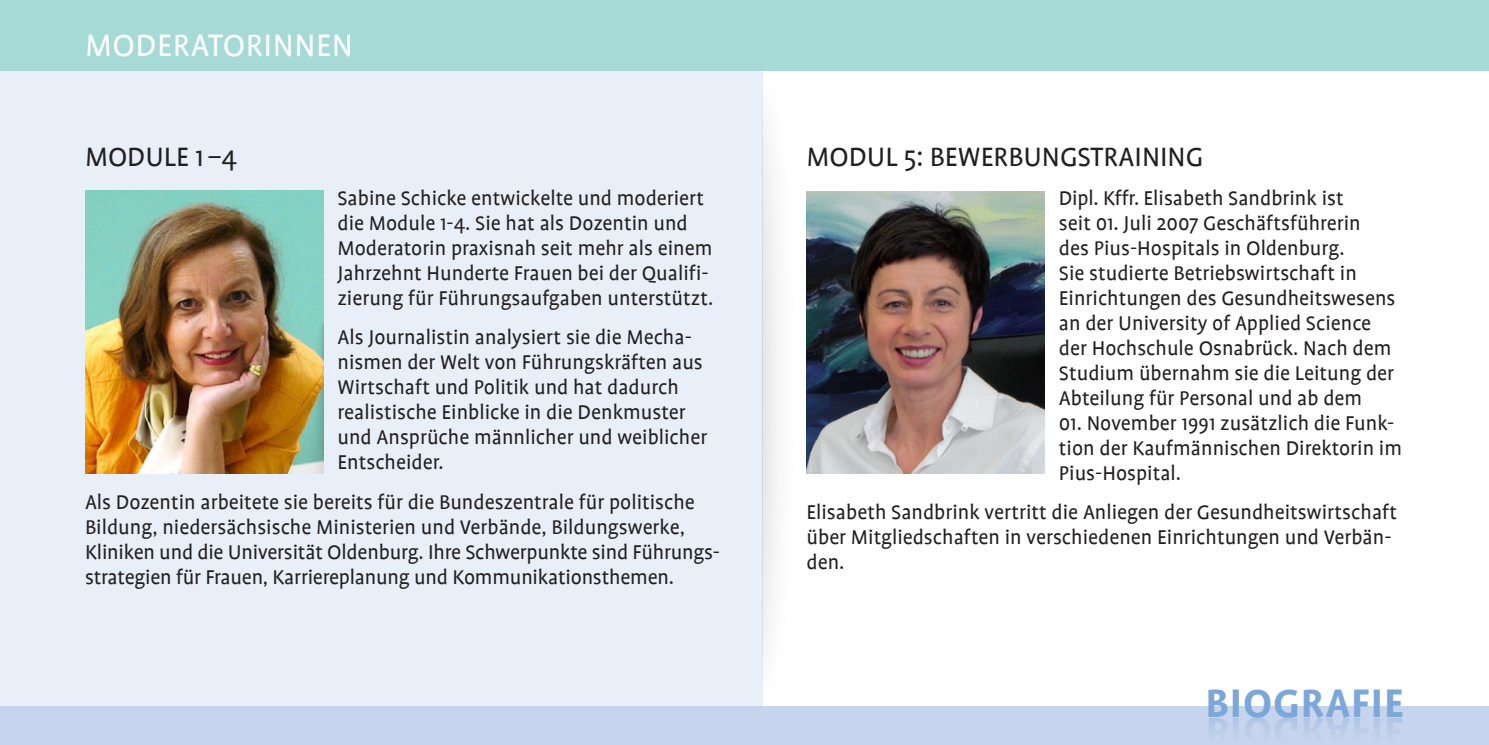
<style>
.page{position:relative;width:1489px;height:745px;background:#fff}
.page>*{position:absolute;margin:0;border:0;box-sizing:border-box;transform-origin:0 0}
.t1{font:700 45px "Profile";letter-spacing:.02em;color:#7ca7d8}
.t2{font:35px "Profile";letter-spacing:.015em;color:#fff}
.t3{font:30px "Profile";color:#231f20}
.t4{font:22.5px/25px "Profile";color:#231f20}
</style>
<div class="page">
<div style="left:0;top:55px;width:762px;height:689px;background:#e9eff8"></div>
<div style="left:0;top:705px;width:1488px;height:39px;background:#c6d5ed"></div>
<div style="left:0;top:0;width:1488px;height:71px;background:#a6dad6"></div>
<img style="left:85px;top:191px;width:238px;height:282px">
<img style="left:806px;top:192px;width:238px;height:281px">
<div style="left:762px;top:87px;width:39px;height:602px;background:#231f20;opacity:.25"></div>
<h2 class="t2" style="left:85px;top:27px;width:269px">MODERATORINNEN</h2>
<h3 class="t3" style="left:85px;top:141px;width:153px">MODULE 1 –4</h3>
<p class="t4" style="left:337px;top:185px;width:377px">Sabine Schicke entwickelte und moderiert die Module 1-4. Sie hat als Dozentin und Moderatorin praxisnah seit mehr als einem Jahrzehnt Hunderte Frauen bei der Qualifi&shy;zierung für Führungsaufgaben unterstützt.</p>
<p class="t4" style="left:337px;top:325px;width:371px">Als Journalistin analysiert sie die Mecha&shy;nismen der Welt von Führungskräften aus Wirtschaft und Politik und hat dadurch realistische Einblicke in die Denkmuster und Ansprüche männlicher und weiblicher Entscheider.</p>
<p class="t4" style="left:85px;top:489px;width:636px">Als Dozentin arbeitete sie bereits für die Bundeszentrale für politische Bildung, niedersächsische Ministerien und Verbände, Bildungswerke, Kliniken und die Universität Oldenburg. Ihre Schwerpunkte sind Führungs&shy;strategien für Frauen, Karriereplanung und Kommunikationsthemen.</p>
<h3 class="t3" style="left:806px;top:141px;width:398px">MODUL 5: BEWERBUNGSTRAINING</h3>
<p class="t4" style="left:1058px;top:185px;width:338px">Dipl. Kffr. Elisabeth Sandbrink ist<br>seit 01. Juli 2007 Geschäftsführerin des Pius-Hospitals in Oldenburg.<br>Sie studierte Betriebswirtschaft in Einrichtungen des Gesundheitswesens an der University of Applied Science der Hochschule Osnabrück. Nach dem Studium übernahm sie die Leitung der Abteilung für Personal und ab dem</p>
<p class="t4" style="left:1058px;top:410px;width:345px">01. November 1991 zusätzlich die Funk&shy;tion der Kaufmännischen Direktorin im<br>Pius-Hospital.</p>
<p class="t4" style="left:806px;top:500px;width:592px">Elisabeth Sandbrink vertritt die Anliegen der Gesundheitswirtschaft über Mitgliedschaften in verschiedenen Einrichtungen und Verbän&shy;den.</p>
<h1 class="t1" style="left:1205px;top:679px;width:200px">BIOGRAFIE</h1>
</div>
